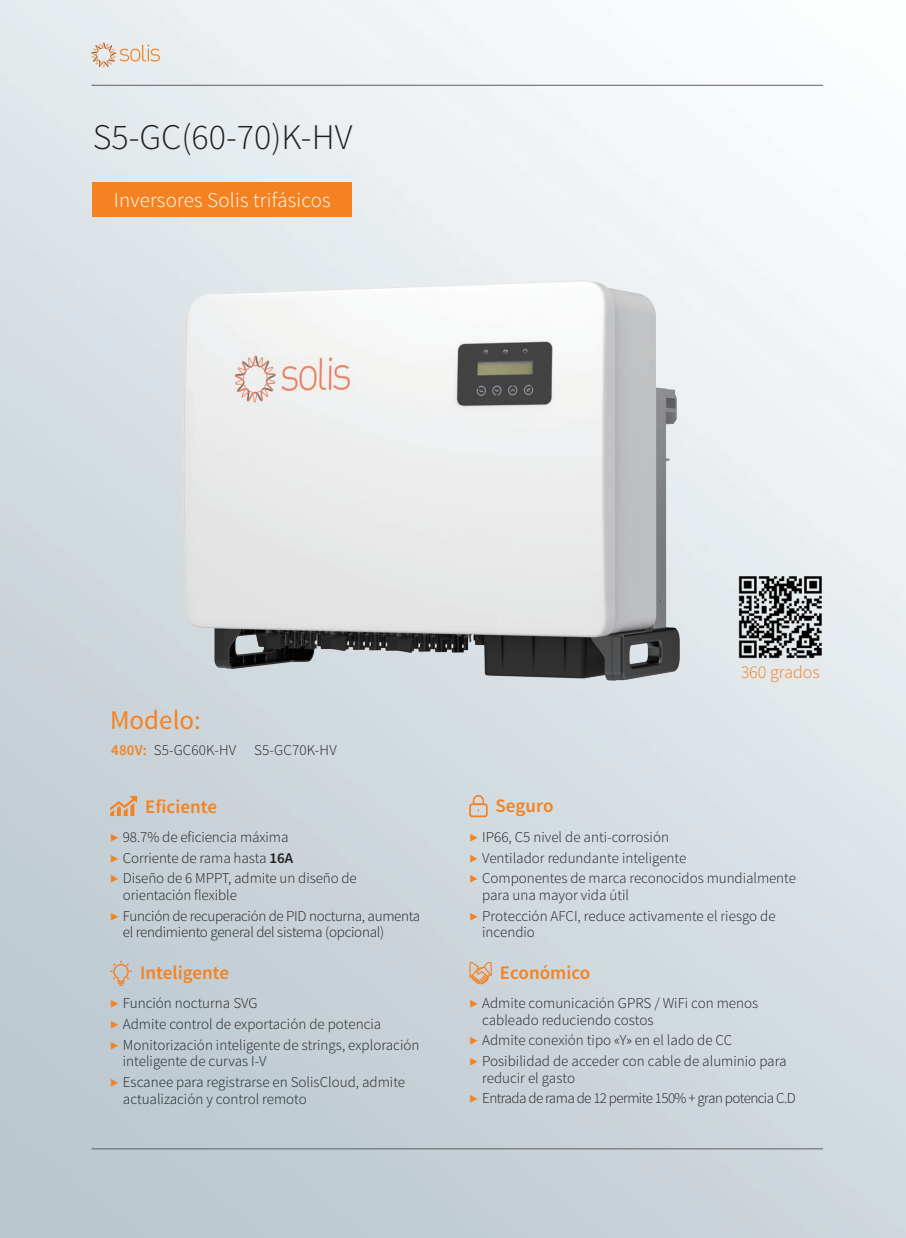
<style>
.page{position:relative;width:906px;height:1238px;background:#fff}
.page>*{position:absolute;margin:0;border:0;box-sizing:border-box;transform-origin:0 0}
.t1{font:300 36px "Source Sans Pro";color:#231f20}
.t2{font:27px "Source Sans Pro";color:#f58220}
.t3{font:300 21px "Source Sans Pro";letter-spacing:.01em;color:#fff}
.t4{font:600 19.05px "Source Sans Pro";color:#f58220}
.t5{font:300 18px "Source Sans Pro";color:#f58220}
.t6{font:300 15px/20.7px "Source Sans Pro";color:#231f20}
.t7{font:300 15px/20.7px "Source Sans Pro";letter-spacing:-.02em;color:#231f20}
.t8{font:300 15px/20.7px "Source Sans Pro";letter-spacing:-.04em;color:#231f20}
.s1{font-weight:600;color:#f58220}
.s2{color:#f58220}
.s3{font-weight:600}
</style>
<div class="page">
<img style="left:0;top:0;width:906px;height:1237px">
<hr style="left:91px;top:85px;width:732px;height:1px;background:#5f5f62">
<hr style="left:91px;top:1148px;width:732px;height:1px;background:#5f5f62">
<svg style="left:91px;top:43px;width:69px;height:24px;background:#e5d6c9"></svg>
<img style="left:0;top:281px;width:906px;height:399px">
<img style="left:738px;top:574px;width:85px;height:85px">
<svg style="left:110px;top:960px;width:22px;height:25px"></svg>
<svg style="left:469px;top:962px;width:23px;height:22px"></svg>
<svg style="left:110px;top:795px;width:27px;height:21px"></svg>
<svg style="left:469px;top:795px;width:18px;height:22px"></svg>
<div style="left:93px;top:183px;width:259px;height:34px;background:#f58220"></div>
<h1 class="t1" style="left:93px;top:115px;width:261px">S5-GC(60-70)K-HV</h1>
<h3 class="t3" style="left:114px;top:187px;width:218px">Inversores Solis trifásicos</h3>
<h2 class="t2" style="left:110px;top:703px;width:92px">Modelo:</h2>
<p class="t6" style="left:111px;top:740px;width:127px"><span class="s1">480V:</span> S5-GC60K-HV</p>
<p class="t6" style="left:254px;top:740px;width:84px">S5-GC70K-HV</p>
<p class="t4" style="left:145px;top:794px;width:73px">Eficiente</p>
<p class="t4" style="left:495px;top:794px;width:59px">Seguro</p>
<p class="t5" style="left:740px;top:660px;width:81px">360 grados</p>
<p class="t6" style="left:110px;top:826px;width:248px"><span class="s2">▶</span> 98.7% de eficiencia máxima<br><span class="s2">▶</span> Corriente de rama hasta <span class="s3">16A<br></span><span class="s2">▶</span> Diseño de 6 MPPT, admite un diseño de</p>
<p class="t7" style="left:110px;top:884px;width:312px;text-indent:13px">orientación flexible<br><span class="s2">▶</span> Función de recuperación de PID nocturna, aumenta</p>
<p class="t7" style="left:123px;top:921px;width:263px">el rendimiento general del sistema (opcional)</p>
<p class="t6" style="left:469px;top:826px;width:328px"><span class="s2">▶</span> IP66, C5 nivel de anti-corrosión<br><span class="s2">▶</span> Ventilador redundante inteligente<br><span class="s2">▶</span> Componentes de marca reconocidos mundialmente</p>
<p class="t6" style="left:469px;top:884px;width:308px;text-indent:13px">para una mayor vida útil<br><span class="s2">▶</span> Protección AFCI, reduce activamente el riesgo de</p>
<p class="t6" style="left:482px;top:921px;width:54px">incendio</p>
<p class="t4" style="left:140px;top:961px;width:91px">Inteligente</p>
<p class="t4" style="left:500px;top:961px;width:92px">Económico</p>
<p class="t6" style="left:110px;top:992px;width:311px"><span class="s2">▶</span> Función nocturna SVG<br><span class="s2">▶</span> Admite control de exportación de potencia<br><span class="s2">▶</span> Monitorización inteligente de strings, exploración</p>
<p class="t6" style="left:110px;top:1050px;width:296px;text-indent:13px">inteligente de curvas I-V<br><span class="s2">▶</span> Escanee para registrarse en SolisCloud, admite</p>
<p class="t6" style="left:123px;top:1088px;width:185px">actualización y control remoto</p>
<p class="t6" style="left:482px;top:995px;width:278px;line-height:16.5px;text-indent:-13px"><span class="s2">▶</span> Admite comunicación GPRS / WiFi con menos cableado reduciendo costos</p>
<p class="t6" style="left:469px;top:1030px;width:319px"><span class="s2">▶</span> Admite conexión tipo «Y» en el lado de CC<br><span class="s2">▶</span> Posibilidad de acceder con cable de aluminio para</p>
<p class="t8" style="left:469px;top:1067px;width:328px;text-indent:13px">reducir el gasto<br><span class="s2">▶</span> Entrada de rama de 12 permite 150% + gran potencia C.D</p>
</div>
